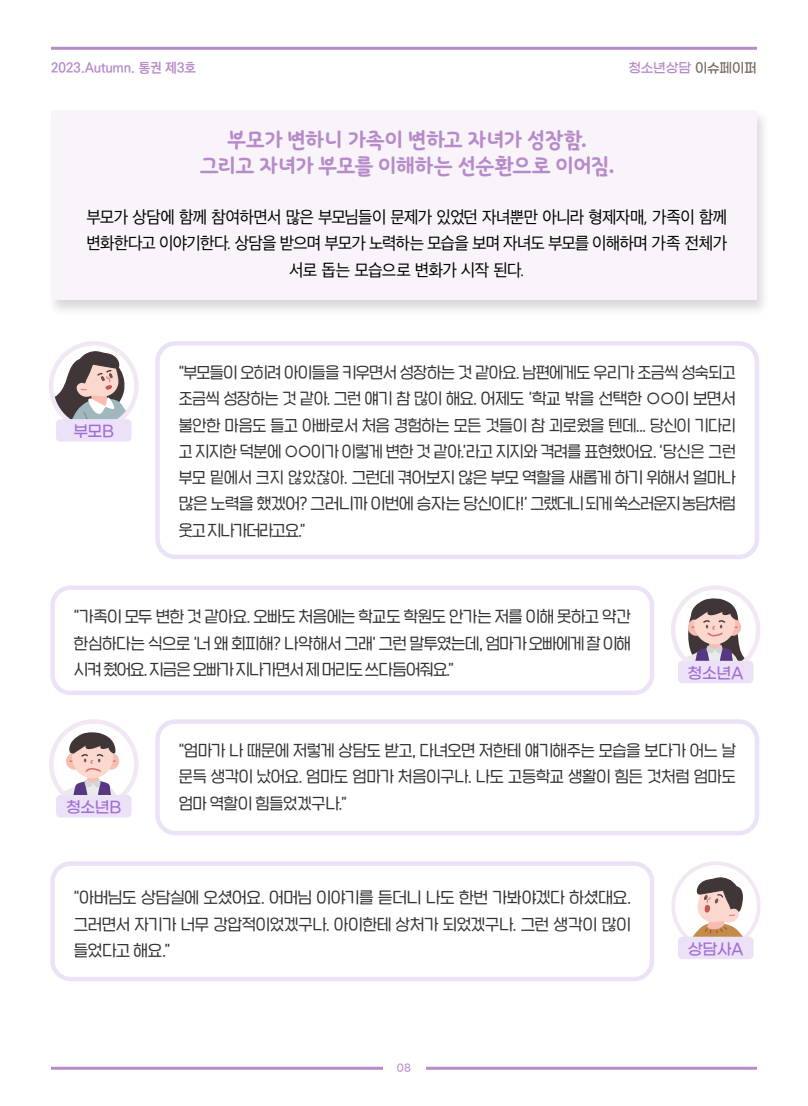
<style>
.page{position:relative;width:808px;height:1106px;background:#fff}
.page>*{position:absolute;margin:0;border:0;box-sizing:border-box;transform-origin:0 0}
.t1{font:22.5px/25.5px "SD Dunggulrim 2 d Bd";letter-spacing:-.065em;color:#b78bc9;text-align:center;scale:.96 1}
.t2{font:16.5px/26.2px "SD Gothic Neoa d Rg";letter-spacing:-.045em;color:#000;text-align:center;scale:.95 1}
.t3{font:15.75px/26.2px "SD Nemony 2 b Basic Lt";letter-spacing:-.015em;color:#333;text-align:justify}
.t4{font:15.75px/26.2px "SD Nemony 2 b Basic Lt";letter-spacing:-.015em;color:#333;text-align:justify;scale:.96 1}
.t5{font:500 15.75px "Gmarket Sans";letter-spacing:-.025em;color:#a16dd5}
.t6{font:700 13.5px "Ko Pub World Dotum";letter-spacing:-.01em;color:#b78bc9}
.t7{font:13.5px "Gmarket Sans TTF Medium";letter-spacing:-.025em;color:#b78bc9}
.t8{font:10.5px "Gmarket Sans TTF Medium";color:#b78bc9}
.s1{color:#75645d}
</style>
<div class="page">
<hr style="left:51px;top:47px;width:706px;height:3px;background:#b78bc9">
<hr style="left:51px;top:1066px;width:706px;height:3px;background:#b78bc9">
<div style="left:383px;top:1054px;width:42px;height:30px;background:#fff"></div>
<svg style="left:676px;top:877px;width:80px;height:68px"></svg>
<div style="left:671px;top:861px;width:90px;height:89px;border:4px solid #f1e8f4;border-radius:50%"></div>
<svg style="left:674px;top:598px;width:83px;height:74px"></svg>
<div style="left:671px;top:585px;width:89px;height:90px;border:4px solid #f1e8f4;border-radius:50%"></div>
<svg style="left:51px;top:732px;width:83px;height:63px"></svg>
<div style="left:49px;top:719px;width:90px;height:89px;border:4px solid #f1e8f4;border-radius:50%"></div>
<div style="left:46px;top:109px;width:724px;height:208px;background:#000;opacity:.15"></div>
<div style="left:51px;top:111px;width:705px;height:189px;background:#f8f4fa"></div>
<div style="left:155px;top:341px;width:604px;height:218px;border:4px solid #ece2f7;border-radius:18px"></div>
<div style="left:50px;top:585px;width:604px;height:110px;border:4px solid #ece2f7;border-radius:18px"></div>
<div style="left:50px;top:861px;width:604px;height:120px;border:4px solid #ece2f7;border-radius:18px"></div>
<div style="left:678px;top:661px;width:75px;height:22px;background:#ece2f7;border-radius:4px"></div>
<div style="left:678px;top:936px;width:75px;height:23px;background:#ece2f7;border-radius:4px"></div>
<div style="left:155px;top:719px;width:604px;height:116px;border:4px solid #ece2f7;border-radius:18px"></div>
<div style="left:56px;top:795px;width:76px;height:22px;background:#ece2f7;border-radius:4px"></div>
<svg style="left:51px;top:351px;width:83px;height:68px"></svg>
<div style="left:49px;top:341px;width:90px;height:90px;border:4px solid #f1e8f4;border-radius:50%"></div>
<div style="left:56px;top:419px;width:76px;height:22px;background:#ece2f7;border-radius:4px"></div>
<p class="t6" style="left:51px;top:58px;width:147px">2023.Autumn. 통권 제3호</p>
<p class="t7" style="left:628px;top:61px;width:130px">청소년상담 <span class="s1">이슈페이퍼</span></p>
<h1 class="t1" style="left:199px;top:126px;width:434px">부모가 변하니 가족이 변하고 자녀가 성장함. 그리고 자녀가 부모를 이해하는 선순환으로 이어짐.</h1>
<p class="t2" style="left:86px;top:204px;width:676px">부모가 상담에 함께 참여하면서 많은 부모님들이 문제가 있었던 자녀뿐만 아니라 형제자매, 가족이 함께 변화한다고 이야기한다. 상담을 받으며 부모가 노력하는 모습을 보며 자녀도 부모를 이해하며 가족 전체가 서로 돕는 모습으로 변화가 시작 된다.</p>
<p class="t5" style="left:73px;top:422px;width:42px">부모B</p>
<p class="t4" style="left:179px;top:358px;width:582px">“부모들이 오히려 아이들을 키우면서 성장하는 것 같아요. 남편에게도 우리가 조금씩 성숙되고 조금씩 성장하는 것 같아. 그런 얘기 참 많이 해요. 어제도 ‘학교 밖을 선택한 ○○이 보면서 불안한 마음도 들고 아빠로서 처음 경험하는 모든 것들이 참 괴로웠을 텐데... 당신이 기다리 고 지지한 덕분에 ○○이가 이렇게 변한 것 같아.’라고 지지와 격려를 표현했어요. ‘당신은 그런 부모 밑에서 크지 않았잖아. 그런데 겪어보지 않은 부모 역할을 새롭게 하기 위해서 얼마나 많은 노력을 했겠어? 그러니까 이번에 승자는 당신이다!’ 그랬더니 되게 쑥스러운지 농담처럼 웃고 지나가더라고요.”</p>
<p class="t3" style="left:74px;top:602px;width:559px">“가족이 모두 변한 것 같아요. 오빠도 처음에는 학교도 학원도 안가는 저를 이해 못하고 약간 한심하다는 식으로 ‘너 왜 회피해? 나약해서 그래’ 그런 말투였는데, 엄마가 오빠에게 잘 이해 시켜 줬어요. 지금은 오빠가 지나가면서 제 머리도 쓰다듬어줘요.”</p>
<p class="t5" style="left:688px;top:664px;width:58px">청소년A</p>
<p class="t3" style="left:179px;top:736px;width:559px">“엄마가 나 때문에 저렇게 상담도 받고, 다녀오면 저한테 얘기해주는 모습을 보다가 어느 날 문득 생각이 났어요. 엄마도 엄마가 처음이구나. 나도 고등학교 생활이 힘든 것처럼 엄마도</p>
<p class="t5" style="left:66px;top:798px;width:57px">청소년B</p>
<p class="t3" style="left:179px;top:789px;width:170px">엄마 역할이 힘들었겠구나.”</p>
<p class="t3" style="left:74px;top:883px;width:559px">“아버님도 상담실에 오셨어요. 어머님 이야기를 듣더니 나도 한번 가봐야겠다 하셨대요. 그러면서 자기가 너무 강압적이었겠구나. 아이한테 상처가 되었겠구나. 그런 생각이 많이 들었다고 해요.”</p>
<p class="t8" style="left:397px;top:1062px;width:16px">08</p>
<p class="t5" style="left:688px;top:940px;width:57px">상담사A</p>
</div>
